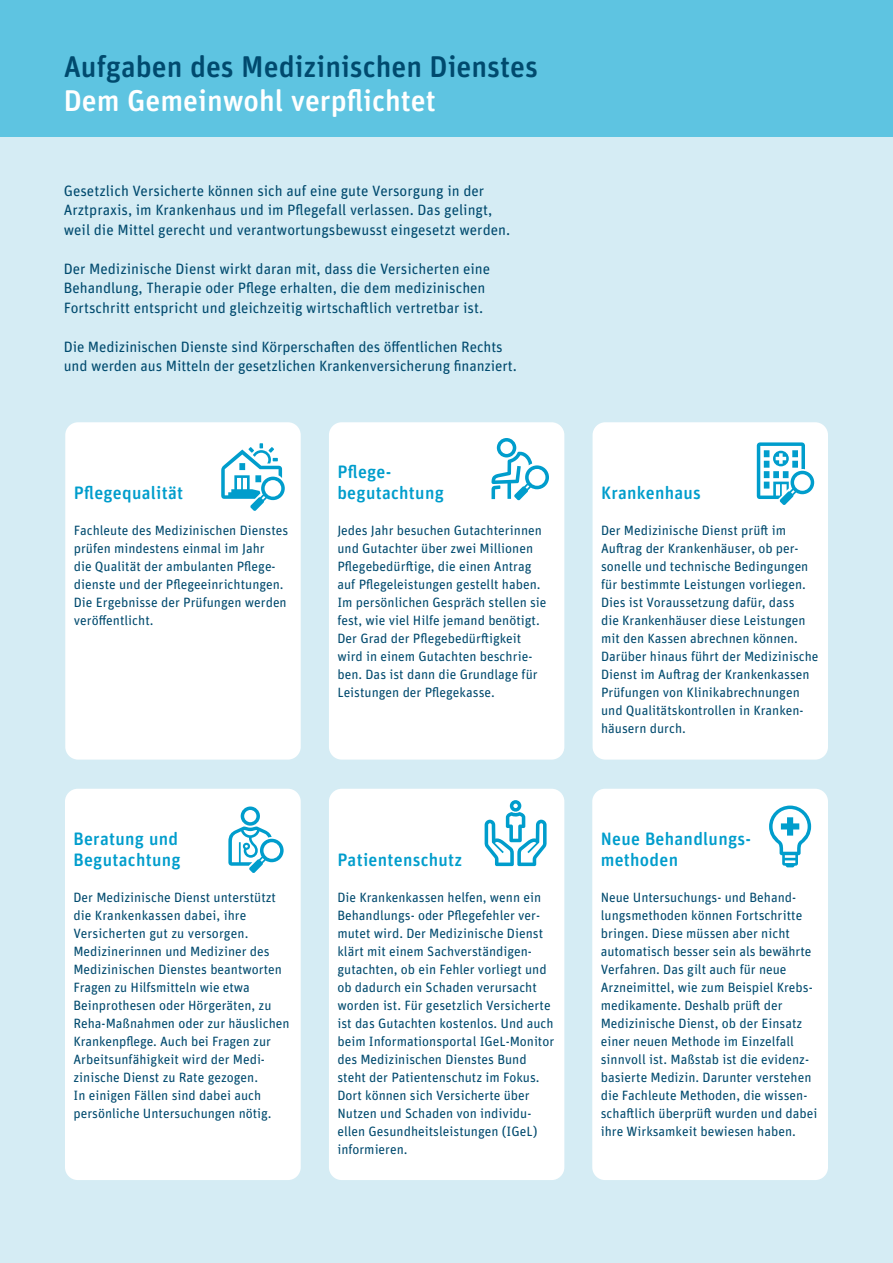
<style>
.page{position:relative;width:893px;height:1263px;background:#fff}
.page>*{position:absolute;margin:0;border:0;box-sizing:border-box;transform-origin:0 0}
.H2-2{font:500 30px "Unit Rounded OT";color:#004a6e}
.H2-2-2{font:500 30px "Unit Rounded OT";color:#fff}
.H3-2{font:500 18px/21px "Unit Rounded Pro";letter-spacing:.015em;color:#009dcc}
.t1{font:15px/19.5px "Unit Rounded Pro";color:#004a6e}
.t2{font:13.5px/18px "Unit Rounded Pro";color:#004a6e}
</style>
<div class="page">
<div style="left:0;top:0;width:893px;height:137px;background:#5ec4e1"></div>
<div style="left:0;top:137px;width:893px;height:1126px;background:#d5ecf4"></div>
<div style="left:65px;top:422px;width:236px;height:338px;background:#fff;border-radius:13px"></div>
<div style="left:593px;top:422px;width:235px;height:338px;background:#fff;border-radius:13px"></div>
<div style="left:329px;top:422px;width:235px;height:338px;background:#fff;border-radius:13px"></div>
<div style="left:329px;top:789px;width:235px;height:391px;background:#fff;border-radius:13px"></div>
<div style="left:65px;top:789px;width:236px;height:391px;background:#fff;border-radius:13px"></div>
<div style="left:592px;top:789px;width:236px;height:391px;background:#fff;border-radius:13px"></div>
<svg style="left:221px;top:443px;width:64px;height:68px"></svg>
<svg style="left:491px;top:438px;width:58px;height:62px"></svg>
<svg style="left:757px;top:442px;width:57px;height:63px"></svg>
<svg style="left:228px;top:806px;width:56px;height:67px"></svg>
<svg style="left:485px;top:800px;width:62px;height:66px"></svg>
<svg style="left:769px;top:805px;width:42px;height:62px"></svg>
<h2 class="H2-2" style="left:64px;top:47px;width:476px">Aufgaben des Medizinischen Dienstes</h2>
<h2 class="H2-2-2" style="left:64px;top:82px;width:374px">Dem Gemeinwohl verpflichtet</h2>
<p class="t1" style="left:64px;top:180px;width:448px">Gesetzlich Versicherte können sich auf eine gute Versorgung in der<br>Arztpraxis, im Krankenhaus und im Pflegefall verlassen. Das gelingt, weil die Mittel gerecht und verantwortungsbewusst eingesetzt werden.</p>
<p class="t1" style="left:64px;top:258px;width:428px">Der Medizinische Dienst wirkt daran mit, dass die Versicherten eine<br>Behandlung, Therapie oder Pflege erhalten, die dem medizinischen<br>Fortschritt entspricht und gleichzeitig wirtschaftlich vertretbar ist.</p>
<p class="t1" style="left:64px;top:336px;width:455px">Die Medizinischen Dienste sind Körperschaften des öffentlichen Rechts und werden aus Mitteln der gesetzlichen Krankenversicherung finanziert.</p>
<h3 class="H3-2" style="left:74px;top:481px;width:111px">Pflegequalität</h3>
<p class="t2" style="left:74px;top:521px;width:216px">Fachleute des Medizinischen Dienstes prüfen mindestens einmal im Jahr<br>die Qualität der ambulanten Pflege&shy;dienste und der Pflegeeinrichtungen.<br>Die Ergebnisse der Prüfungen werden veröffentlicht.</p>
<h3 class="H3-2" style="left:337px;top:460px;width:108px">Pflege&shy;begutachtung</h3>
<p class="t2" style="left:337px;top:521px;width:211px">Jedes Jahr besuchen Gutachterinnen und Gutachter über zwei Millionen Pflegebedürftige, die einen Antrag auf Pflegeleistungen gestellt haben.<br>Im persönlichen Gespräch stellen sie fest, wie viel Hilfe jemand benötigt.<br>Der Grad der Pflegebedürftigkeit wird in einem Gutachten beschrie&shy;ben. Das ist dann die Grundlage für Leistungen der Pflegekasse.</p>
<h3 class="H3-2" style="left:73px;top:827px;width:109px">Beratung und<br>Begutachtung</h3>
<p class="t2" style="left:73px;top:887px;width:218px">Der Medizinische Dienst unterstützt die Krankenkassen dabei, ihre Versicherten gut zu versorgen.<br>Medizinerinnen und Mediziner des Medizinischen Dienstes beantworten Fragen zu Hilfsmitteln wie etwa Beinprothesen oder Hörgeräten, zu Reha-Maßnahmen oder zur häuslichen Krankenpflege. Auch bei Fragen zur Arbeitsunfähigkeit wird der Medi&shy;zinische Dienst zu Rate gezogen.<br>In einigen Fällen sind dabei auch persönliche Untersuchungen nötig.</p>
<h3 class="H3-2" style="left:337px;top:848px;width:126px">Patientenschutz</h3>
<p class="t2" style="left:337px;top:887px;width:218px">Die Krankenkassen helfen, wenn ein Behandlungs- oder Pflegefehler ver&shy;mutet wird. Der Medizinische Dienst klärt mit einem Sachverständigen&shy;gutachten, ob ein Fehler vorliegt und ob dadurch ein Schaden verursacht worden ist. Für gesetzlich Versicherte ist das Gutachten kostenlos. Und auch beim Informationsportal IGeL-Monitor des Medizinischen Dienstes Bund steht der Patientenschutz im Fokus.<br>Dort können sich Versicherte über Nutzen und Schaden von individu&shy;ellen Gesundheitsleistungen (IGeL) informieren.</p>
<h3 class="H3-2" style="left:601px;top:481px;width:101px">Krankenhaus</h3>
<p class="t2" style="left:601px;top:521px;width:219px">Der Medizinische Dienst prüft im Auftrag der Krankenhäuser, ob per&shy;sonelle und technische Bedingungen für bestimmte Leistungen vorliegen.<br>Dies ist Voraussetzung dafür, dass<br>die Krankenhäuser diese Leistungen mit den Kassen abrechnen können.<br>Darüber hinaus führt der Medizinische Dienst im Auftrag der Krankenkassen Prüfungen von Klinikabrechnungen und Qualitätskontrollen in Kranken&shy;häusern durch.</p>
<h3 class="H3-2" style="left:601px;top:827px;width:152px">Neue Behandlungs&shy;methoden</h3>
<p class="t2" style="left:601px;top:887px;width:218px">Neue Untersuchungs- und Behand&shy;lungsmethoden können Fortschritte bringen. Diese müssen aber nicht automatisch besser sein als bewährte Verfahren. Das gilt auch für neue Arzneimittel, wie zum Beispiel Krebs&shy;medikamente. Deshalb prüft der Medizinische Dienst, ob der Einsatz einer neuen Methode im Einzelfall sinnvoll ist. Maßstab ist die evidenz&shy;basierte Medizin. Darunter verstehen die Fachleute Methoden, die wissen&shy;schaftlich überprüft wurden und dabei ihre Wirksamkeit bewiesen haben.</p>
</div>
